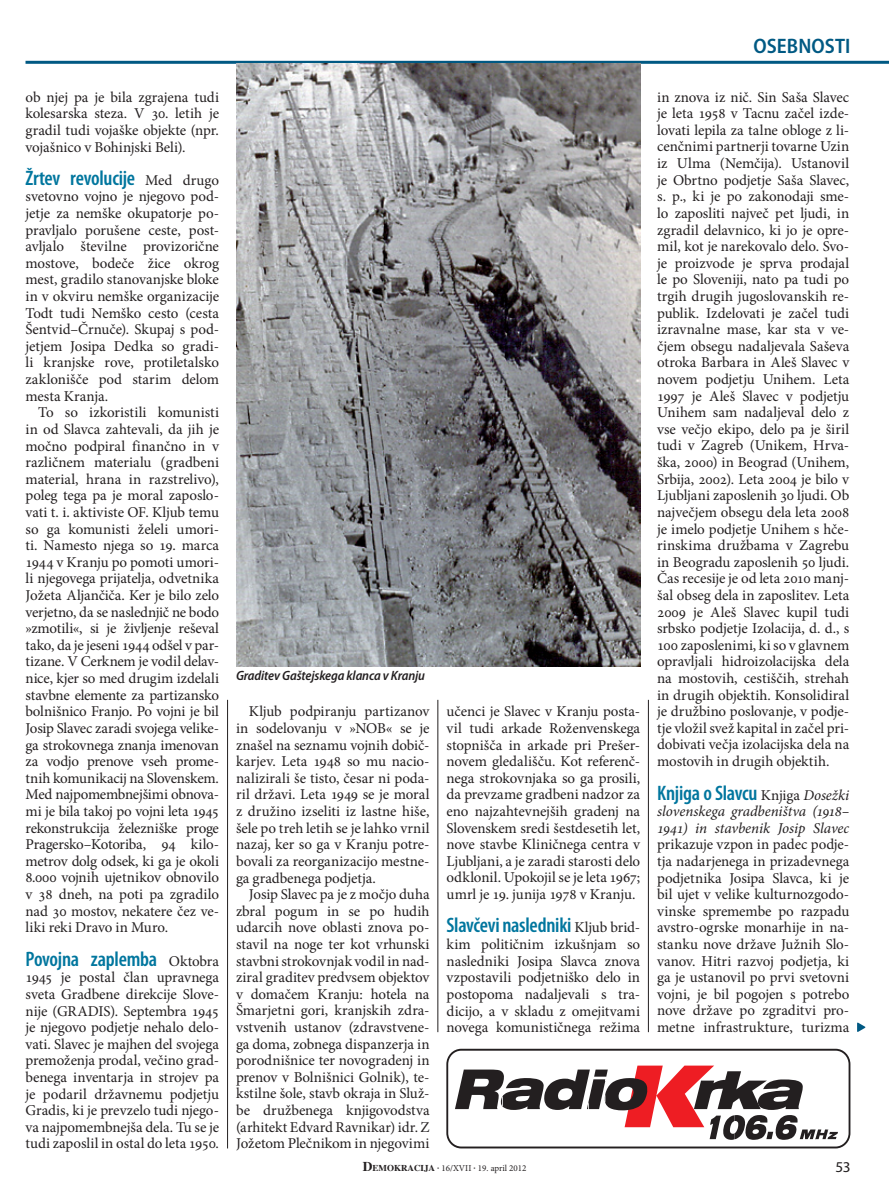
<style>
.page{position:relative;width:889px;height:1191px;background:#fff}
.page>*{position:absolute;margin:0;border:0;box-sizing:border-box;transform-origin:0 0}
.t1{font:600 condensed 21px "Myriad Pro";letter-spacing:-.015em;color:#01769e}
.t2{font:600 semi-condensed 21px "Myriad Pro";letter-spacing:.005em;color:#005983}
.t3{font:15px/16.6px "Minion Pro";letter-spacing:-.005em;color:#231f20;text-align:justify}
.t4{font:italic 15px/16.6px "Minion Pro";letter-spacing:-.005em;color:#231f20}
.t5{font:semi-condensed 15px "Myriad Pro";color:#231f20;scale:1.1 1}
.t6{font:italic 600 semi-condensed 13.5px "Myriad Pro";letter-spacing:-.01em;color:#231f20}
.t7{font:9px "Minion Pro";color:#231f20}
.s1{font-family:"Minion Pro";font-weight:400;font-stretch:normal;font-size:15px;color:#231f20}
.s2{font-family:"Minion Pro";font-weight:400;font-style:italic;font-stretch:normal;font-size:15px;color:#231f20}
.s3{font-family:"Times";font-weight:700;font-size:13.5px}
.s4{font-family:"Times";font-weight:700}
</style>
<div class="page">
<hr style="left:26px;top:61px;width:863px;height:3px;background:#005983">
<hr style="left:227px;top:700px;width:1px;height:448px;background:#231f20">
<hr style="left:437px;top:700px;width:1px;height:332px;background:#231f20">
<hr style="left:648px;top:700px;width:1px;height:332px;background:#231f20">
<svg style="left:857px;top:1022px;width:8px;height:10px"></svg>
<img style="left:236px;top:64px;width:404px;height:602px">
<div style="left:446px;top:1048px;width:404px;height:100px;border:2px solid #231f20;border-radius:14px"></div>
<svg style="left:455px;top:1065px;width:383px;height:74px"></svg>
<p class="t3" style="left:26px;top:89px;width:195px">ob njej pa je bila zgrajena tudi kolesarska steza. V 30. letih je gradil tudi vojaške objekte (npr. vojašnico v Bohinjski Beli).</p>
<h1 class="t1" style="left:26px;top:165px;width:195px">Žrtev revolucije <span class="s1">Med drugo</span></h1>
<p class="t3" style="left:26px;top:188px;width:195px">svetovno vojno je njegovo pod&shy;jetje za nemške okupatorje po&shy;pravljalo porušene ceste, post&shy;avljalo številne provizorične mostove, bodeče žice okrog mest, gradilo stanovanjske bloke in v okviru nemške organizacije Todt tudi Nemško cesto (cesta Šentvid–Črnuče). Skupaj s pod&shy;jetjem Josipa Dedka so gradi&shy;li kranjske rove, protiletalsko zaklonišče pod starim delom mesta Kranja.</p>
<p class="t3" style="left:25px;top:404px;width:195px;text-indent:13px">To so izkoristili komunisti in od Slavca zahtevali, da jih je močno podpiral finančno in v različnem materialu (gradbeni material, hrana in razstrelivo), poleg tega pa je moral zaposlo&shy;vati t. i. aktiviste OF. Kljub temu so ga komunisti želeli umori&shy;ti. Namesto njega so 19. marca 1944 v Kranju po pomoti umori&shy;li njegovega prijatelja, odvetnika Jožeta Aljančiča. Ker je bilo zelo verjetno, da se naslednjič ne bodo »zmotili«, si je življenje reševal tako, da je jeseni 1944 odšel v par&shy;tizane. V Cerknem je vodil delav&shy;nice, kjer so med drugim izdelali stavbne elemente za partizansko bolnišnico Franjo. Po vojni je bil Josip Slavec zaradi svojega velike&shy;ga strokovnega znanja imenovan za vodjo prenove vseh prome&shy;tnih komunikacij na Slovenskem.<br>Med najpomembnejšimi obnova&shy;mi je bila takoj po vojni leta 1945 rekonstrukcija železniške proge Pragersko–Kotoriba, 94 kilo&shy;metrov dolg odsek, ki ga je okoli 8.000 vojnih ujetnikov obnovilo v 38 dneh, na poti pa zgradilo nad 30 mostov, nekatere čez ve&shy;liki reki Dravo in Muro.</p>
<h1 class="t1" style="left:26px;top:945px;width:195px">Povojna zaplemba <span class="s1">Oktobra</span></h1>
<p class="t3" style="left:26px;top:969px;width:195px">1945 je postal član upravnega sveta Gradbene direkcije Slove&shy;nije (GRADIS). Septembra 1945 je njegovo podjetje nehalo delo&shy;vati. Slavec je majhen del svojega premoženja prodal, večino grad&shy;benega inventarja in strojev pa je podaril državnemu podjetju Gradis, ki je prevzelo tudi njego&shy;va najpomembnejša dela. Tu se je tudi zaposlil in ostal do leta 1950.</p>
<p class="t6" style="left:236px;top:668px;width:190px">Graditev Gaštejskega klanca v Kranju</p>
<p class="t3" style="left:236px;top:703px;width:195px;text-indent:13px">Kljub podpiranju partizanov in sodelovanju v »NOB« se je znašel na seznamu vojnih dobič&shy;karjev. Leta 1948 so mu nacio&shy;nalizirali še tisto, česar ni poda&shy;ril državi. Leta 1949 se je moral z družino izseliti iz lastne hiše, šele po treh letih se je lahko vrnil nazaj, ker so ga v Kranju potre&shy;bovali za reorganizacijo mestne&shy;ga gradbenega podjetja.</p>
<p class="t3" style="left:236px;top:886px;width:195px;text-indent:13px">Josip Slavec pa je z močjo duha zbral pogum in se po hudih udarcih nove oblasti znova po&shy;stavil na noge ter kot vrhunski stavbni strokovnjak vodil in nad&shy;ziral graditev predvsem objektov v domačem Kranju: hotela na Šmarjetni gori, kranjskih zdra&shy;vstvenih ustanov (zdravstvene&shy;ga doma, zobnega dispanzerja in porodnišnice ter novogradenj in prenov v Bolnišnici Golnik), te&shy;kstilne šole, stavb okraja in Služ&shy;be družbenega knjigovodstva (arhitekt Edvard Ravnikar) idr. Z Jožetom Plečnikom in njegovimi</p>
<p class="t3" style="left:446px;top:703px;width:195px">učenci je Slavec v Kranju posta&shy;vil tudi arkade Roženvenskega stopnišča in arkade pri Prešer&shy;novem gledališču. Kot referenč&shy;nega strokovnjaka so ga prosili, da prevzame gradbeni nadzor za eno najzahtevnejših gradenj na Slovenskem sredi šestdesetih let, nove stavbe Kliničnega centra v Ljubljani, a je zaradi starosti delo odklonil. Upokojil se je leta 1967; umrl je 19. junija 1978 v Kranju.</p>
<h1 class="t1" style="left:446px;top:912px;width:195px">Slavčevi nasledniki <span class="s1">Kljub brid-</span></h1>
<p class="t3" style="left:446px;top:936px;width:195px">kim političnim izkušnjam so nasledniki Josipa Slavca znova vzpostavili podjetniško delo in postopoma nadaljevali s tra&shy;dicijo, a v skladu z omejitvami novega komunističnega režima</p>
<h1 class="t2" style="left:753px;top:35px;width:98px">OSEBNOSTI</h1>
<p class="t3" style="left:657px;top:89px;width:194px">in znova iz nič. Sin Saša Slavec je leta 1958 v Tacnu začel izde&shy;lovati lepila za talne obloge z li&shy;cenčnimi partnerji tovarne Uzin iz Ulma (Nemčija). Ustanovil je Obrtno podjetje Saša Slavec, s. p., ki je po zakonodaji sme&shy;lo zaposliti največ pet ljudi, in zgradil delavnico, ki jo je opre&shy;mil, kot je narekovalo delo. Svo&shy;je proizvode je sprva prodajal le po Sloveniji, nato pa tudi po trgih drugih jugoslovanskih re&shy;publik. Izdelovati je začel tudi izravnalne mase, kar sta v ve&shy;čjem obsegu nadaljevala Saševa otroka Barbara in Aleš Slavec v novem podjetju Unihem. Leta 1997 je Aleš Slavec v podjetju Unihem sam nadaljeval delo z vse večjo ekipo, delo pa je širil tudi v Zagreb (Unikem, Hrva&shy;ška, 2000) in Beograd (Unihem, Srbija, 2002). Leta 2004 je bilo v Ljubljani zaposlenih 30 ljudi. Ob največjem obsegu dela leta 2008 je imelo podjetje Unihem s hče&shy;rinskima družbama v Zagrebu in Beogradu zaposlenih 50 ljudi.<br>Čas recesije je od leta 2010 manj&shy;šal obseg dela in zaposlitev. Leta 2009 je Aleš Slavec kupil tudi srbsko podjetje Izolacija, d. d., s 100 zaposlenimi, ki so v glavnem opravljali hidroizolacijska dela na mostovih, cestiščih, strehah in drugih objektih. Konsolidiral je družbino poslovanje, v podje&shy;tje vložil svež kapital in začel pri&shy;dobivati večja izolacijska dela na mostovih in drugih objektih.</p>
<h1 class="t1" style="left:657px;top:779px;width:194px">Knjiga o Slavcu <span class="s1">Knjiga</span> <span class="s2">Dosežki</span></h1>
<p class="t4" style="left:657px;top:803px;width:194px">slovenskega gradbeništva (1918–<br>1941) in stavbenik Josip Slavec</p>
<p class="t3" style="left:657px;top:836px;width:194px">prikazuje vzpon in padec podje&shy;tja nadarjenega in prizadevnega podjetnika Josipa Slavca, ki je bil ujet v velike kulturnozgodo&shy;vinske spremembe po razpadu avstro-ogrske monarhije in na&shy;stanku nove države Južnih Slo&shy;vanov. Hitri razvoj podjetja, ki ga je ustanovil po prvi svetovni vojni, je bil pogojen s potrebo nove države po zgraditvi pro&shy;metne infrastrukture, turizma</p>
<p class="t7" style="left:363px;top:1162px;width:165px"><span class="s3">D</span><span class="s4">EMOKRACIJA ·</span> 16/XVII <span class="s4">·</span> 19. april 2012</p>
<p class="t5" style="left:835px;top:1159px;width:15px">53</p>
</div>
